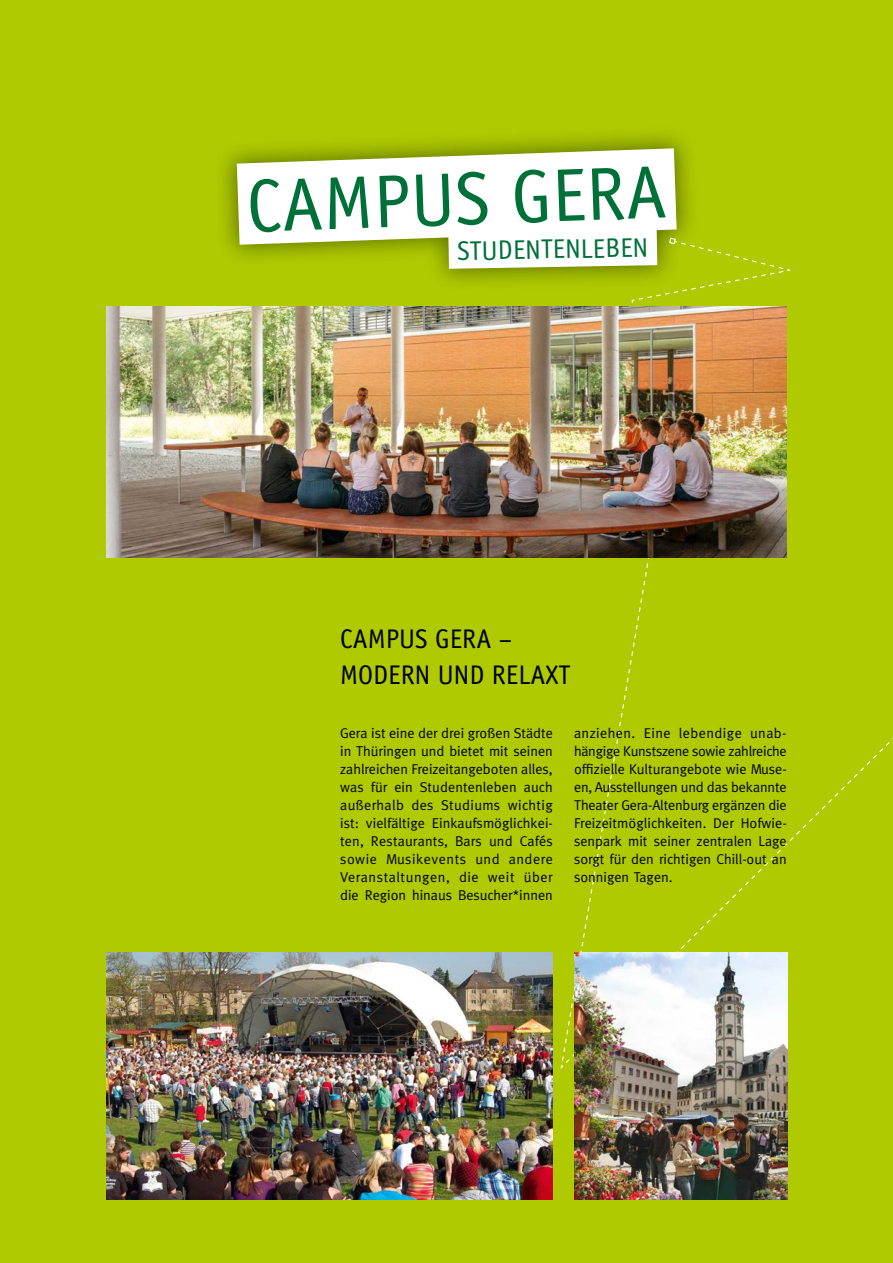
<style>
.page{position:relative;width:893px;height:1263px;background:#afca00}
.page>*{position:absolute;margin:0;border:0;box-sizing:border-box;transform-origin:0 0}
.t1{font:75px "AT Officina Sans";color:#007039}
.t2{font:27px/36px "AT Officina Sans";color:#000}
.t3{font:27px "AT Officina Sans";color:#007039}
.t4{font:14.25px/18px "Meta";color:#000;text-align:justify}
</style>
<div class="page">
<div style="left:214px;top:125px;width:485px;height:167px;background:#000;opacity:.44"></div>
<svg style="left:560px;top:269px;width:333px;height:800px"></svg>
<svg style="left:237px;top:148px;width:550px;height:158px"></svg>
<img style="left:106px;top:952px;width:447px;height:247px">
<img style="left:574px;top:952px;width:214px;height:247px">
<img style="left:106px;top:306px;width:681px;height:251px">
<h1 class="t1" style="left:245px;top:163px;width:422px;rotate:-2deg">CAMPUS GERA</h1>
<h2 class="t3" style="left:457px;top:235px;width:192px;rotate:-1deg">STUDENTENLEBEN</h2>
<h2 class="t2" style="left:340px;top:621px;width:232px">CAMPUS GERA –<br>MODERN UND RELAXT</h2>
<p class="t4" style="left:340px;top:724px;width:214px">Gera ist eine der drei großen Städte in Thüringen und bietet mit seinen zahlreichen Freizeitangeboten alles, was für ein Studentenleben auch außerhalb des Studiums wichtig ist: vielfältige Einkaufsmöglichkei&shy;ten, Restaurants, Bars und Cafés sowie Musikevents und andere Veranstaltungen, die weit über die Region hinaus Besucher*innen</p>
<p class="t4" style="left:574px;top:724px;width:214px">anziehen. Eine lebendige unab&shy;hängige Kunstszene sowie zahlreiche offizielle Kulturangebote wie Muse&shy;en, Ausstellungen und das bekannte Theater Gera-Altenburg ergänzen die Freizeitmöglichkeiten. Der Hofwie&shy;senpark mit seiner zentralen Lage sorgt für den richtigen Chill-out an sonnigen Tagen.</p>
</div>
